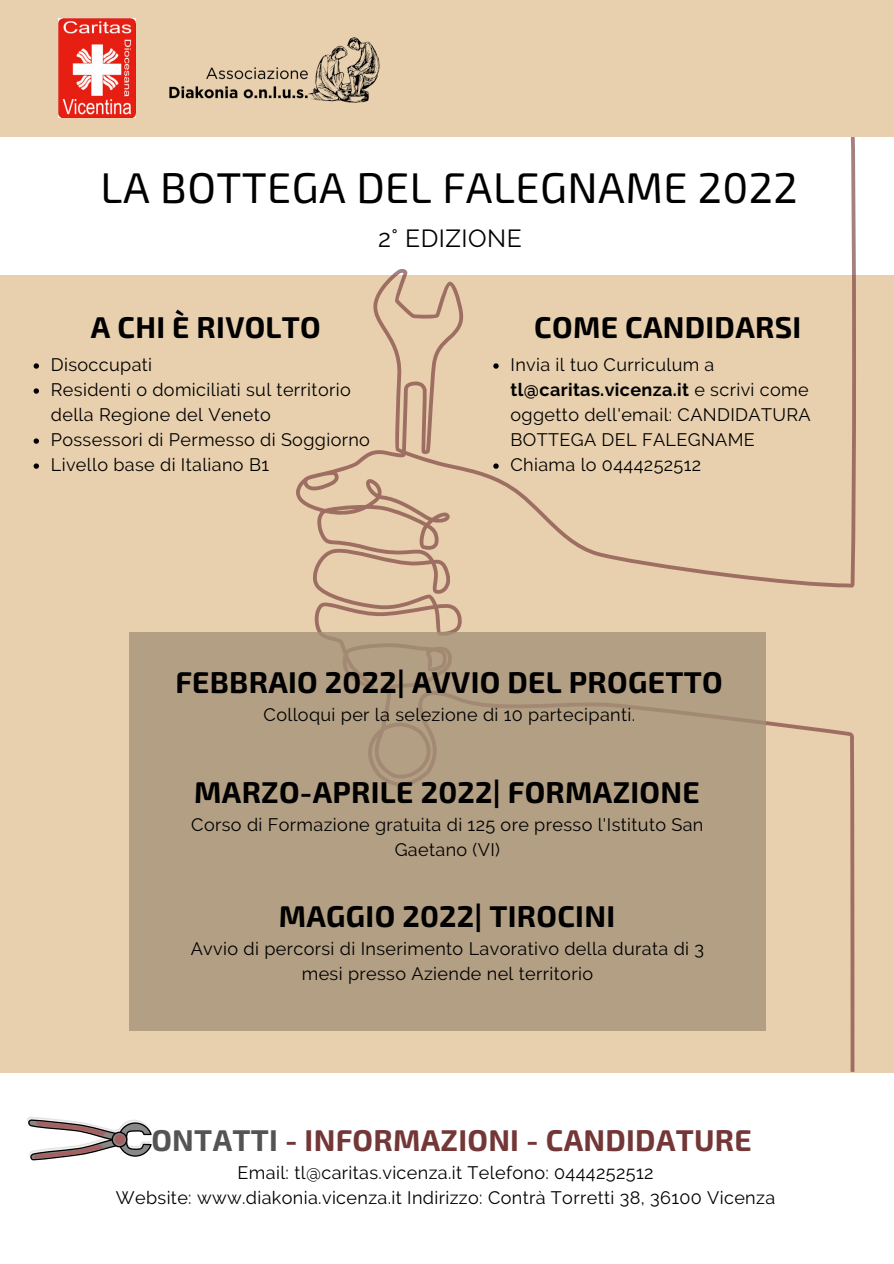
<style>
.page{position:relative;width:894px;height:1264px;background:#fff}
.page>*{position:absolute;margin:0;border:0;box-sizing:border-box;transform-origin:0 0}
.t1{font:42.9px "Exo 2";letter-spacing:.01em;color:#000}
.t2{font:700 30px "Exo 2";letter-spacing:.01em;color:#000}
.t3{font:700 30px "Exo 2";letter-spacing:.01em;color:#743737}
.t4{font:24.75px "Raleway";letter-spacing:.02em;color:#000}
.t5{font:18px/25px "Raleway";letter-spacing:.02em;color:#000;text-align:center}
.s1{font-weight:700}
.s2{color:#545454}
</style>
<div class="page">
<div style="left:0;top:275px;width:893px;height:797px;background:#e8d0ae"></div>
<svg style="left:296px;top:136px;width:559px;height:935px"></svg>
<div style="left:0;top:0;width:893px;height:136px;background:#e8d0ae"></div>
<img style="left:59px;top:19px;width:76px;height:99px">
<img style="left:169px;top:37px;width:211px;height:66px">
<div style="left:129px;top:632px;width:636px;height:399px;background:#b39f84"></div>
<svg style="left:27px;top:1117px;width:125px;height:43px"></svg>
<div style="left:114px;top:1134px;width:11px;height:10px;background:#a56161;border-radius:50%"></div>
<svg style="left:34px;top:363px;width:5px;height:6px"></svg>
<svg style="left:34px;top:388px;width:5px;height:6px"></svg>
<svg style="left:34px;top:438px;width:5px;height:6px"></svg>
<svg style="left:34px;top:463px;width:5px;height:6px"></svg>
<svg style="left:493px;top:363px;width:5px;height:6px"></svg>
<svg style="left:493px;top:463px;width:5px;height:6px"></svg>
<p class="t1" style="left:101px;top:160px;width:698px">LA BOTTEGA DEL FALEGNAME 2022</p>
<p class="t4" style="left:378px;top:223px;width:145px">2° EDIZIONE</p>
<p class="t2" style="left:91px;top:307px;width:231px">A CHI È RIVOLTO</p>
<p class="t5" style="left:51px;top:352px;width:103px">Disoccupati</p>
<p class="t5" style="left:51px;top:377px;width:301px;text-align:left">Residenti o domiciliati sul territorio della Regione del Veneto</p>
<p class="t5" style="left:51px;top:427px;width:320px">Possessori di Permesso di Soggiorno</p>
<p class="t5" style="left:51px;top:452px;width:220px">Livello base di Italiano B1</p>
<p class="t2" style="left:534px;top:307px;width:268px">COME CANDIDARSI</p>
<p class="t5" style="left:510px;top:352px;width:301px;text-align:left">Invia il tuo Curriculum a <span class="s1">tl@caritas.vicenza.it</span> e scrivi come oggetto dell'email: CANDIDATURA<br>BOTTEGA DEL FALEGNAME</p>
<p class="t5" style="left:510px;top:452px;width:192px">Chiama lo 0444252512</p>
<p class="t2" style="left:175px;top:663px;width:548px">FEBBRAIO 2022| AVVIO DEL PROGETTO</p>
<p class="t5" style="left:263px;top:702px;width:373px">Colloqui per la selezione di 10 partecipanti.</p>
<p class="t2" style="left:194px;top:772px;width:507px">MARZO-APRILE 2022| FORMAZIONE</p>
<p class="t5" style="left:191px;top:812px;width:513px">Corso di Formazione gratuita di 125 ore presso l'Istituto San<br>Gaetano (VI)</p>
<p class="t2" style="left:279px;top:897px;width:338px">MAGGIO 2022| TIROCINI</p>
<p class="t5" style="left:191px;top:936px;width:514px">Avvio di percorsi di Inserimento Lavorativo della durata di 3 mesi presso Aziende nel territorio</p>
<p class="t3" style="left:151px;top:1120px;width:601px"><span class="s2">ONTATTI</span> - INFORMAZIONI - CANDIDATURE</p>
<p class="t5" style="left:237px;top:1160px;width:417px">Email: tl@caritas.vicenza.it Telefono: 0444252512</p>
<p class="t5" style="left:116px;top:1185px;width:660px">Website: www.diakonia.vicenza.it Indirizzo: Contrà Torretti 38, 36100 Vicenza</p>
</div>
